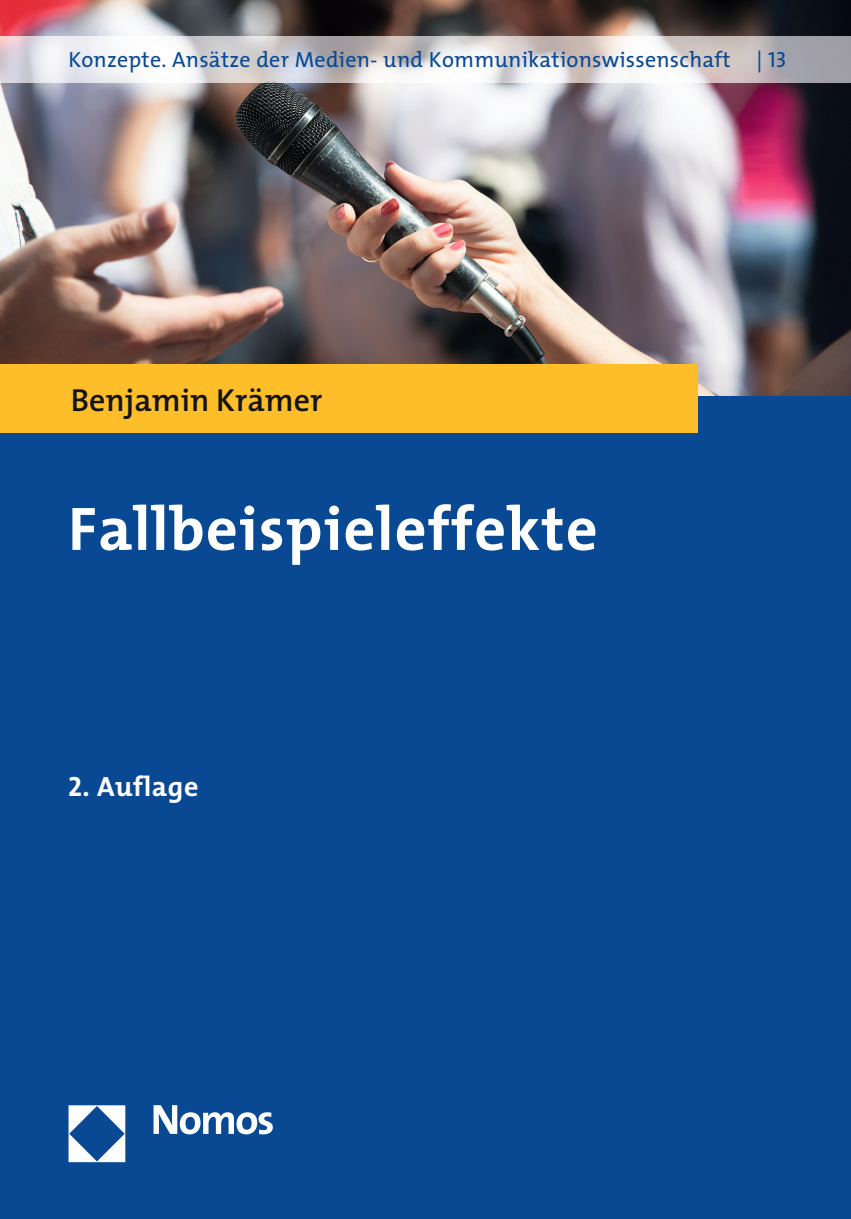
<style>
.page{position:relative;width:851px;height:1219px;background:#fff}
.page>*{position:absolute;margin:0;border:0;box-sizing:border-box;transform-origin:0 0}
.t1{font:700 62px "The Mix";letter-spacing:.02em;color:#fff}
.t2{font:600 32px "The Mix";color:#131413}
.t3{font:700 28px "The Mix";letter-spacing:.02em;color:#fff}
.t4{font:22px "The Mix";letter-spacing:.01em;color:#094994}
.s1{font-family:"The Mix Caps"}
.s2{font-family:"The Mix Bold Caps";font-weight:400}
</style>
<div class="page">
<img style="left:0;top:0;width:850px;height:397px">
<div style="left:0;top:397px;width:850px;height:822px;background:#094994"></div>
<div style="left:0;top:365px;width:697px;height:68px;background:#fdbe2a"></div>
<img style="left:0;top:37px;width:850px;height:45px">
<img style="left:68px;top:1105px;width:205px;height:58px">
<p class="t4" style="left:68px;top:46px;width:719px">Konzepte. Ansätze der Medien- und Kommunikationswissenschaft | <span class="s1">13</span></p>
<h2 class="t2" style="left:71px;top:380px;width:253px">Benjamin Krämer</h2>
<h1 class="t1" style="left:68px;top:489px;width:531px">Fallbeispieleffekte</h1>
<p class="t3" style="left:68px;top:769px;width:132px"><span class="s2">2</span>. Auflage</p>
</div>
